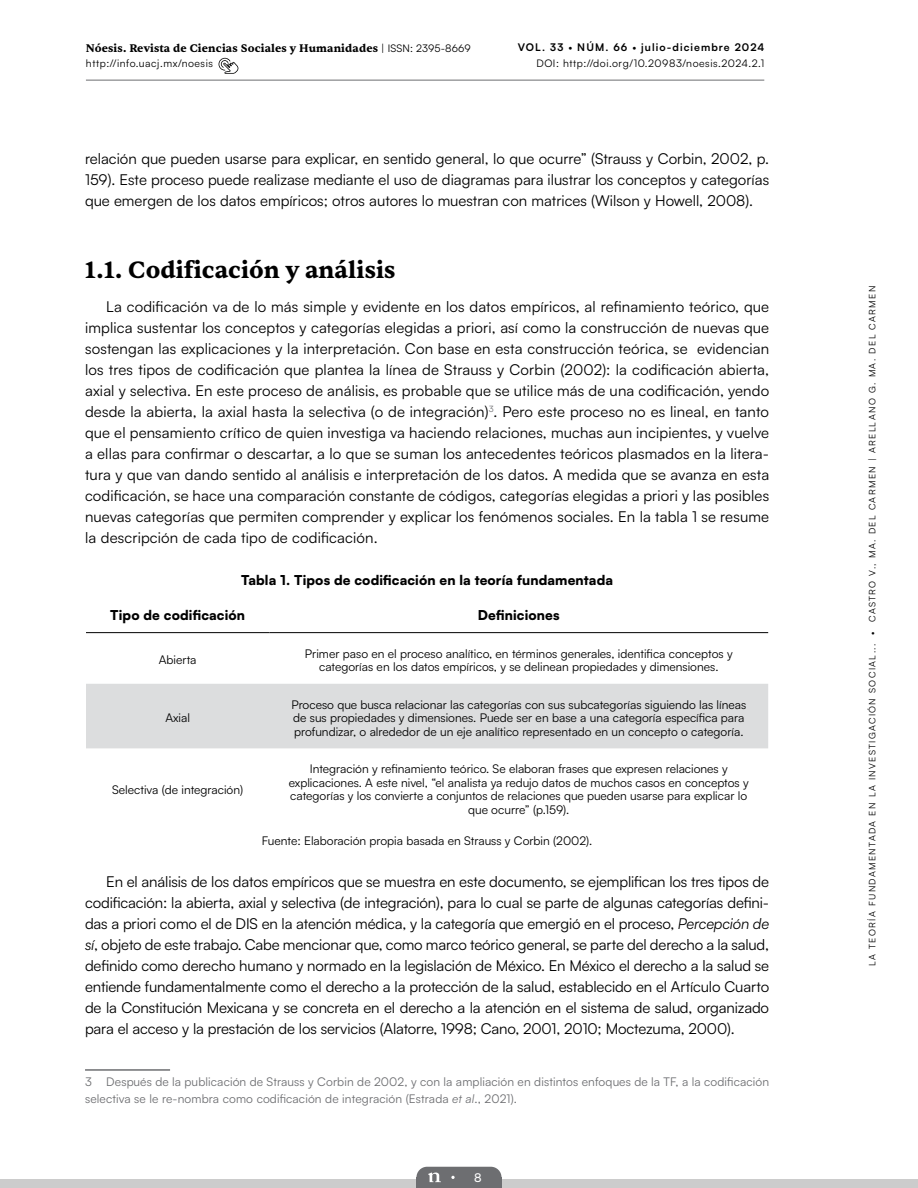
<style>
.page{position:relative;width:918px;height:1188px;background:#fff}
.page>*{position:absolute;margin:0;border:0;box-sizing:border-box;transform-origin:0 0}
.Titulo_2{font:700 24px "Sentient";color:#000}
.Parrafo_normal{font:15px/21px "Satoshi";color:#000;text-align:justify}
.tabla_titulo{font:900 13.5px "Satoshi";letter-spacing:.01em;color:#000}
.tabla_texto{font:12px/13.5px "Satoshi";color:#000;text-align:center}
.Nota_al_pie{font:12px/16.5px "Satoshi";letter-spacing:.01em;color:#6d6e71}
.tabla_nota_y_fuente{font:12px "Satoshi";color:#000}
.t1{font:500 12px "Satoshi";color:#fff}
.t2{font:700 11.25px "Sentient";letter-spacing:.01em;color:#000}
.t3{font:10.5px "Satoshi";letter-spacing:.05em;color:#000}
.t4{font:700 10.5px "Satoshi";letter-spacing:.1em;color:#000}
.t5{font:9px "Satoshi";letter-spacing:.15em;color:#000}
.s1{font-family:"Satoshi";font-weight:400;font-size:10.5px}
.s2{font-weight:400}
.s3{font-style:italic}
</style>
<div class="page">
<div style="left:0;top:1179px;width:918px;height:9px;background:#ccc"></div>
<div style="left:416px;top:1167px;width:86px;height:21px;background:#6d6e71;border-radius:11px"></div>
<div style="left:416px;top:1177px;width:86px;height:11px;background:#6d6e71"></div>
<svg style="left:428px;top:1173px;width:13px;height:9px"></svg>
<svg style="left:451px;top:1176px;width:4px;height:3px"></svg>
<hr style="left:86px;top:80px;width:678px;height:1px;background:#6d6e71">
<svg style="left:219px;top:58px;width:19px;height:16px"></svg>
<div style="left:86px;top:684px;width:682px;height:64px;background:#dcddde"></div>
<hr style="left:86px;top:632px;width:183px;height:1px;background:#000">
<hr style="left:269px;top:632px;width:499px;height:1px;background:#000">
<hr style="left:85px;top:1069px;width:85px;height:2px;background:#6d6e71">
<p class="t2" style="left:86px;top:41px;width:386px">Nóesis. Revista de Ciencias Sociales y Humanidades <span class="s1">| ISSN: 2395-8669</span></p>
<p class="t4" style="left:518px;top:40px;width:248px">VOL. 33 <span class="s2">•</span> NÚM. 66 <span class="s2">•</span> julio-diciembre 2024</p>
<p class="t3" style="left:86px;top:56px;width:129px">http://info.uacj.mx/noesis</p>
<p class="t3" style="left:536px;top:56px;width:229px">DOI: http://doi.org/10.20983/noesis.2024.2.1</p>
<p class="Parrafo_normal" style="left:85px;top:147px;width:686px">relación que pueden usarse para explicar, en sentido general, lo que ocurre” (Strauss y Corbin, 2002, p.<br>159). Este proceso puede realizase mediante el uso de diagramas para ilustrar los conceptos y categorías que emergen de los datos empíricos; otros autores lo muestran con matrices (Wilson y Howell, 2008).</p>
<p class="Titulo_2" style="left:85px;top:255px;width:312px">1.1. Codificación y análisis</p>
<p class="Parrafo_normal" style="left:85px;top:295px;width:686px;text-indent:21px">La codificación va de lo más simple y evidente en los datos empíricos, al refinamiento teórico, que implica sustentar los conceptos y categorías elegidas a priori, así como la construcción de nuevas que sostengan las explicaciones y la interpretación. Con base en esta construcción teórica, se evidencian los tres tipos de codificación que plantea la línea de Strauss y Corbin (2002): la codificación abierta, axial y selectiva. En este proceso de análisis, es probable que se utilice más de una codificación, yendo desde la abierta, la axial hasta la selectiva (o de integración)<sup>3</sup>. Pero este proceso no es lineal, en tanto que el pensamiento crítico de quien investiga va haciendo relaciones, muchas aun incipientes, y vuelve a ellas para confirmar o descartar, a lo que se suman los antecedentes teóricos plasmados en la litera&shy;tura y que van dando sentido al análisis e interpretación de los datos. A medida que se avanza en esta codificación, se hace una comparación constante de códigos, categorías elegidas a priori y las posibles nuevas categorías que permiten comprender y explicar los fenómenos sociales. En la tabla 1 se resume la descripción de cada tipo de codificación.</p>
<p class="tabla_titulo" style="left:241px;top:570px;width:373px">Tabla 1. Tipos de codificación en la teoría fundamentada</p>
<p class="tabla_titulo" style="left:110px;top:605px;width:136px">Tipo de codificación</p>
<p class="tabla_titulo" style="left:478px;top:605px;width:83px">Definiciones</p>
<p class="tabla_texto" style="left:159px;top:653px;width:39px">Abierta</p>
<p class="tabla_texto" style="left:305px;top:646px;width:429px">Primer paso en el proceso analítico, en términos generales, identifica conceptos y categorías en los datos empíricos, y se delinean propiedades y dimensiones.</p>
<p class="tabla_texto" style="left:165px;top:711px;width:26px">Axial</p>
<p class="tabla_texto" style="left:291px;top:697px;width:456px;text-align:left">Proceso que busca relacionar las categorías con sus subcategorías siguiendo las líneas de sus propiedades y dimensiones. Puede ser en base a una categoría específica para profundizar, o alrededor de un eje analítico representado en un concepto o categoría.</p>
<p class="tabla_texto" style="left:289px;top:762px;width:462px">Integración y refinamiento teórico. Se elaboran frases que expresen relaciones y explicaciones. A este nivel, “el analista ya redujo datos de muchos casos en conceptos y categorías y los convierte a conjuntos de relaciones que pueden usarse para explicar lo que ocurre” (p.159).</p>
<p class="tabla_nota_y_fuente" style="left:262px;top:832px;width:332px">Fuente: Elaboración propia basada en Strauss y Corbin (2002).</p>
<p class="Parrafo_normal" style="left:85px;top:870px;width:686px;text-indent:21px">En el análisis de los datos empíricos que se muestra en este documento, se ejemplifican los tres tipos de codificación: la abierta, axial y selectiva (de integración), para lo cual se parte de algunas categorías defini&shy;das a priori como el de DIS en la atención médica, y la categoría que emergió en el proceso, <span class="s3">Percepción de sí</span>, objeto de este trabajo. Cabe mencionar que, como marco teórico general, se parte del derecho a la salud, definido como derecho humano y normado en la legislación de México. En México el derecho a la salud se entiende fundamentalmente como el derecho a la protección de la salud, establecido en el Artículo Cuarto de la Constitución Mexicana y se concreta en el derecho a la atención en el sistema de salud, organizado para el acceso y la prestación de los servicios (Alatorre, 1998; Cano, 2001, 2010; Moctezuma, 2000).</p>
<p class="tabla_texto" style="left:112px;top:782px;width:133px">Selectiva (de integración)</p>
<p class="Nota_al_pie" style="left:85px;top:1073px;width:686px">3 Después de la publicación de Strauss y Corbin de 2002, y con la ampliación en distintos enfoques de la TF, a la codificación selectiva se le re-nombra como codificación de integración (Estrada <span class="s3">et al</span>., 2021).</p>
<p class="t1" style="left:474px;top:1169px;width:9px">8</p>
<p class="t5" style="left:866px;top:966px;width:682px;rotate:-90deg">LA TEORÍA FUNDAMENTADA EN LA INVESTIGACIÓN SOCIAL... • CASTRO V., MA. DEL CARMEN | ARELLANO G. MA. DEL CARMEN</p>
</div>
